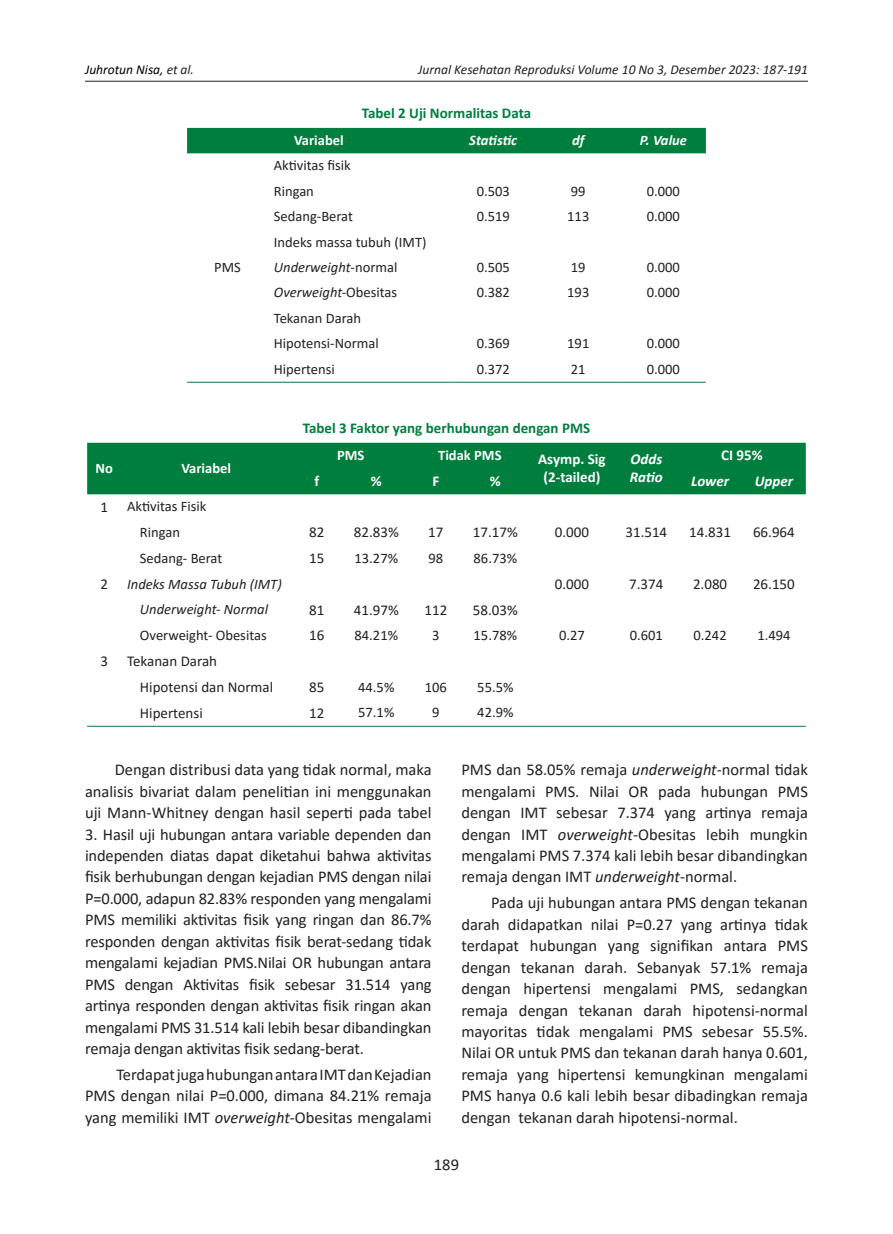
<style>
.page{position:relative;width:893px;height:1234px;background:#fff}
.page>*{position:absolute;margin:0;border:0;box-sizing:border-box;transform-origin:0 0}
.Body-2{font:16.5px/21.5px "Calibri";color:#231f20;text-align:justify}
.Tabel_isi{font:15px "Calibri";color:#231f20}
.Tabel_judul{font:700 15px "Calibri";color:#007e3d}
.Tabel_isi-2{font:700 15px/18px "Calibri";color:#fff;text-align:center}
.Tabel_isi-3{font:italic 700 15px/18px "Calibri";color:#fff}
.Tabel_isi-4{font:14.55px "Calibri";color:#231f20}
.Tabel_isi-5{font:italic 14.55px "Calibri";color:#231f20}
.Tabel_isi-6{font:700 14.55px "Calibri";color:#fff}
.Tabel_isi-7{font:italic 700 14.55px "Calibri";color:#fff}
.t1{font:italic 13.5px "Calibri";color:#231f20}
.t2{font:italic 13.5px "Calibri";color:#000}
.s1{color:#231f20}
.s2{font-style:normal}
.s3{font-style:italic}
</style>
<div class="page">
<hr style="left:85px;top:81px;width:723px;height:1px;background:#231f20">
<div style="left:187px;top:128px;width:519px;height:25px;background:#007e3d"></div>
<hr style="left:187px;top:382px;width:81px;height:1px;background:#007e3d">
<hr style="left:268px;top:382px;width:183px;height:1px;background:#007e3d">
<hr style="left:451px;top:382px;width:85px;height:1px;background:#007e3d">
<hr style="left:536px;top:382px;width:85px;height:1px;background:#007e3d">
<hr style="left:621px;top:382px;width:85px;height:1px;background:#007e3d">
<div style="left:87px;top:442px;width:719px;height:52px;background:#007e3d"></div>
<hr style="left:87px;top:725px;width:34px;height:1px;background:#007e3d">
<hr style="left:121px;top:725px;width:170px;height:1px;background:#007e3d">
<hr style="left:291px;top:725px;width:51px;height:1px;background:#007e3d">
<hr style="left:342px;top:725px;width:68px;height:1px;background:#007e3d">
<hr style="left:410px;top:725px;width:51px;height:1px;background:#007e3d">
<hr style="left:461px;top:725px;width:68px;height:1px;background:#007e3d">
<hr style="left:529px;top:725px;width:85px;height:1px;background:#007e3d">
<hr style="left:614px;top:725px;width:64px;height:1px;background:#007e3d">
<hr style="left:678px;top:725px;width:64px;height:1px;background:#007e3d">
<hr style="left:742px;top:725px;width:64px;height:1px;background:#007e3d">
<p class="t2" style="left:85px;top:60px;width:110px">Juhrotun Nisa, <span class="s1">et al.</span></p>
<p class="t1" style="left:418px;top:60px;width:391px">Jurnal Kesehatan Reproduksi Volume 10 No 3, Desember 2023: 187-191</p>
<p class="Tabel_judul" style="left:362px;top:102px;width:171px">Tabel 2 Uji Normalitas Data</p>
<p class="Tabel_isi-4" style="left:214px;top:257px;width:28px">PMS</p>
<p class="Tabel_isi-6" style="left:95px;top:457px;width:19px">No</p>
<p class="Tabel_isi-6" style="left:181px;top:457px;width:51px">Variabel</p>
<p class="Tabel_isi-6" style="left:294px;top:130px;width:51px">Variabel</p>
<p class="Tabel_isi-7" style="left:469px;top:130px;width:49px">Statistic</p>
<p class="Tabel_isi-7" style="left:572px;top:130px;width:14px">df</p>
<p class="Tabel_isi-7" style="left:640px;top:130px;width:49px">P. Value</p>
<p class="Tabel_isi-4" style="left:274px;top:155px;width:78px">Aktivitas fisik</p>
<p class="Tabel_isi-4" style="left:274px;top:181px;width:42px">Ringan</p>
<p class="Tabel_isi-4" style="left:477px;top:181px;width:35px">0.503</p>
<p class="Tabel_isi-4" style="left:571px;top:181px;width:16px">99</p>
<p class="Tabel_isi-4" style="left:647px;top:181px;width:35px">0.000</p>
<p class="Tabel_isi-4" style="left:274px;top:206px;width:81px">Sedang-Berat</p>
<p class="Tabel_isi-4" style="left:477px;top:206px;width:35px">0.519</p>
<p class="Tabel_isi-4" style="left:567px;top:206px;width:24px">113</p>
<p class="Tabel_isi-4" style="left:647px;top:206px;width:35px">0.000</p>
<p class="Tabel_isi-4" style="left:274px;top:231px;width:154px">Indeks massa tubuh (IMT)</p>
<p class="Tabel_isi-5" style="left:274px;top:257px;width:125px">Underweight<span class="s2">-normal</span></p>
<p class="Tabel_isi-4" style="left:477px;top:257px;width:35px">0.505</p>
<p class="Tabel_isi-4" style="left:571px;top:257px;width:16px">19</p>
<p class="Tabel_isi-4" style="left:647px;top:257px;width:35px">0.000</p>
<p class="Tabel_isi-5" style="left:274px;top:282px;width:125px">Overweight-<span class="s2">Obesitas</span></p>
<p class="Tabel_isi-4" style="left:477px;top:282px;width:35px">0.382</p>
<p class="Tabel_isi-4" style="left:567px;top:282px;width:24px">193</p>
<p class="Tabel_isi-4" style="left:647px;top:282px;width:35px">0.000</p>
<p class="Tabel_isi-4" style="left:274px;top:308px;width:89px">Tekanan Darah</p>
<p class="Tabel_isi-4" style="left:274px;top:333px;width:106px">Hipotensi-Normal</p>
<p class="Tabel_isi-4" style="left:477px;top:333px;width:35px">0.369</p>
<p class="Tabel_isi-4" style="left:567px;top:333px;width:24px">191</p>
<p class="Tabel_isi-4" style="left:647px;top:333px;width:35px">0.000</p>
<p class="Tabel_isi-4" style="left:274px;top:359px;width:62px">Hipertensi</p>
<p class="Tabel_isi-4" style="left:477px;top:359px;width:35px">0.372</p>
<p class="Tabel_isi-4" style="left:571px;top:359px;width:16px">21</p>
<p class="Tabel_isi-4" style="left:647px;top:359px;width:35px">0.000</p>
<p class="Tabel_judul" style="left:303px;top:417px;width:289px">Tabel 3 Faktor yang berhubungan dengan PMS</p>
<p class="Tabel_isi-6" style="left:337px;top:444px;width:29px">PMS</p>
<p class="Tabel_isi-6" style="left:438px;top:444px;width:65px">Tidak PMS</p>
<p class="Tabel_isi-2" style="left:538px;top:449px;width:69px">Asymp. Sig (2-tailed)</p>
<p class="Tabel_isi-3" style="left:630px;top:449px;width:35px">Odds<br>Ratio</p>
<p class="Tabel_isi-2" style="left:721px;top:445px;width:43px">CI 95%</p>
<p class="Tabel_isi-2" style="left:314px;top:471px;width:6px">f</p>
<p class="Tabel_isi-2" style="left:371px;top:471px;width:12px">%</p>
<p class="Tabel_isi-2" style="left:432px;top:471px;width:8px">F</p>
<p class="Tabel_isi-2" style="left:490px;top:471px;width:12px">%</p>
<p class="Tabel_isi-3" style="left:691px;top:471px;width:40px">Lower</p>
<p class="Tabel_isi-3" style="left:755px;top:471px;width:40px">Upper</p>
<p class="Tabel_isi" style="left:100px;top:496px;width:9px">1</p>
<p class="Tabel_isi-4" style="left:127px;top:496px;width:81px">Aktivitas Fisik</p>
<p class="Tabel_isi-4" style="left:140px;top:522px;width:42px">Ringan</p>
<p class="Tabel_isi" style="left:309px;top:522px;width:17px">82</p>
<p class="Tabel_isi" style="left:354px;top:522px;width:46px">82.83%</p>
<p class="Tabel_isi" style="left:428px;top:522px;width:17px">17</p>
<p class="Tabel_isi" style="left:473px;top:522px;width:46px">17.17%</p>
<p class="Tabel_isi" style="left:555px;top:522px;width:36px">0.000</p>
<p class="Tabel_isi" style="left:625px;top:522px;width:43px">31.514</p>
<p class="Tabel_isi" style="left:689px;top:522px;width:43px">14.831</p>
<p class="Tabel_isi" style="left:753px;top:522px;width:43px">66.964</p>
<p class="Tabel_isi-4" style="left:140px;top:547px;width:84px">Sedang- Berat</p>
<p class="Tabel_isi" style="left:309px;top:547px;width:17px">15</p>
<p class="Tabel_isi-4" style="left:355px;top:547px;width:45px">13.27%</p>
<p class="Tabel_isi-4" style="left:428px;top:547px;width:16px">98</p>
<p class="Tabel_isi-4" style="left:474px;top:547px;width:45px">86.73%</p>
<p class="Tabel_isi" style="left:100px;top:573px;width:9px">2</p>
<p class="Tabel_isi-5" style="left:127px;top:573px;width:156px">Indeks Massa Tubuh (IMT)</p>
<p class="Tabel_isi" style="left:555px;top:573px;width:36px">0.000</p>
<p class="Tabel_isi" style="left:629px;top:573px;width:36px">7.374</p>
<p class="Tabel_isi" style="left:693px;top:573px;width:36px">2.080</p>
<p class="Tabel_isi" style="left:753px;top:573px;width:43px">26.150</p>
<p class="Tabel_isi-5" style="left:140px;top:599px;width:130px">Underweight- Normal</p>
<p class="Tabel_isi" style="left:309px;top:599px;width:17px">81</p>
<p class="Tabel_isi" style="left:354px;top:599px;width:46px">41.97%</p>
<p class="Tabel_isi" style="left:424px;top:599px;width:24px">112</p>
<p class="Tabel_isi" style="left:473px;top:599px;width:46px">58.03%</p>
<p class="Tabel_isi-4" style="left:140px;top:625px;width:128px">Overweight- Obesitas</p>
<p class="Tabel_isi" style="left:309px;top:625px;width:17px">16</p>
<p class="Tabel_isi-4" style="left:355px;top:625px;width:45px">84.21%</p>
<p class="Tabel_isi-4" style="left:432px;top:625px;width:9px">3</p>
<p class="Tabel_isi-4" style="left:474px;top:625px;width:45px">15.78%</p>
<p class="Tabel_isi-4" style="left:559px;top:625px;width:27px">0.27</p>
<p class="Tabel_isi-4" style="left:630px;top:625px;width:35px">0.601</p>
<p class="Tabel_isi-4" style="left:693px;top:625px;width:35px">0.242</p>
<p class="Tabel_isi-4" style="left:757px;top:625px;width:35px">1.494</p>
<p class="Tabel_isi" style="left:100px;top:650px;width:9px">3</p>
<p class="Tabel_isi" style="left:127px;top:650px;width:91px">Tekanan Darah</p>
<p class="Tabel_isi" style="left:140px;top:676px;width:135px">Hipotensi dan Normal</p>
<p class="Tabel_isi" style="left:309px;top:676px;width:17px">85</p>
<p class="Tabel_isi-4" style="left:358px;top:676px;width:38px">44.5%</p>
<p class="Tabel_isi-4" style="left:425px;top:676px;width:24px">106</p>
<p class="Tabel_isi-4" style="left:477px;top:676px;width:38px">55.5%</p>
<p class="Tabel_isi" style="left:140px;top:702px;width:64px">Hipertensi</p>
<p class="Tabel_isi" style="left:309px;top:702px;width:17px">12</p>
<p class="Tabel_isi-4" style="left:358px;top:702px;width:38px">57.1%</p>
<p class="Tabel_isi-4" style="left:432px;top:702px;width:9px">9</p>
<p class="Tabel_isi-4" style="left:477px;top:702px;width:38px">42.9%</p>
<p class="Body-2" style="left:85px;top:758px;width:348px;text-indent:30px">Dengan distribusi data yang tidak normal, maka analisis bivariat dalam penelitian ini menggunakan uji Mann-Whitney dengan hasil seperti pada tabel</p>
<p class="Body-2" style="left:85px;top:822px;width:348px">3. Hasil uji hubungan antara variable dependen dan independen diatas dapat diketahui bahwa aktivitas fisik berhubungan dengan kejadian PMS dengan nilai P=0.000, adapun 82.83% responden yang mengalami PMS memiliki aktivitas fisik yang ringan dan 86.7% responden dengan aktivitas fisik berat-sedang tidak mengalami kejadian PMS.Nilai OR hubungan antara PMS dengan Aktivitas fisik sebesar 31.514 yang artinya responden dengan aktivitas fisik ringan akan mengalami PMS 31.514 kali lebih besar dibandingkan remaja dengan aktivitas fisik sedang-berat.</p>
<p class="Body-2" style="left:85px;top:1062px;width:348px;text-indent:31px">Terdapat juga hubungan antara IMT dan Kejadian PMS dengan nilai P=0.000, dimana 84.21% remaja yang memiliki IMT <span class="s3">overweight</span>-Obesitas mengalami</p>
<p class="Body-2" style="left:461px;top:758px;width:348px">PMS dan 58.05% remaja <span class="s3">underweight</span>-normal tidak mengalami PMS. Nilai OR pada hubungan PMS dengan IMT sebesar 7.374 yang artinya remaja dengan IMT <span class="s3">overweight</span>-Obesitas lebih mungkin mengalami PMS 7.374 kali lebih besar dibandingkan remaja dengan IMT <span class="s3">underweight</span>-normal.</p>
<p class="Body-2" style="left:461px;top:891px;width:348px;text-indent:30px">Pada uji hubungan antara PMS dengan tekanan darah didapatkan nilai P=0.27 yang artinya tidak terdapat hubungan yang signifikan antara PMS dengan tekanan darah. Sebanyak 57.1% remaja dengan hipertensi mengalami PMS, sedangkan remaja dengan tekanan darah hipotensi-normal mayoritas tidak mengalami PMS sebesar 55.5%.<br>Nilai OR untuk PMS dan tekanan darah hanya 0.601, remaja yang hipertensi kemungkinan mengalami PMS hanya 0.6 kali lebih besar dibadingkan remaja dengan tekanan darah hipotensi-normal.</p>
<p class="Body-2" style="left:434px;top:1152px;width:27px">189</p>
</div>
